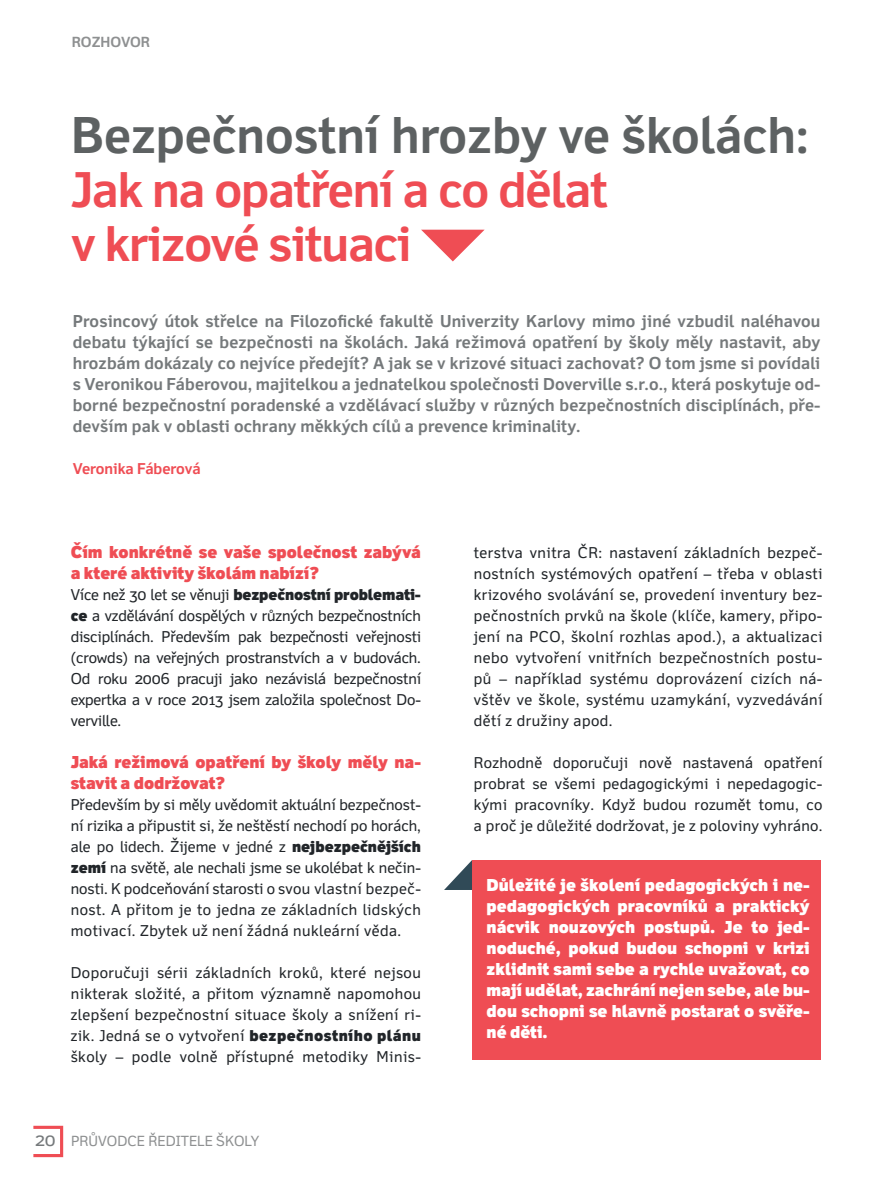
<style>
.page{position:relative;width:893px;height:1191px;background:#fff}
.page>*{position:absolute;margin:0;border:0;box-sizing:border-box;transform-origin:0 0}
.t1{font:700 49.5px "Felbridge W04";color:#5d6162}
.t2{font:700 48px/54px "Felbridge W04";letter-spacing:-.02em;color:#ef4d54}
.t3{font:18px "Felbridge W01";color:#75797b}
.t4{font:700 16.5px/21px "Felbridge W04";letter-spacing:.01em;color:#75797b;text-align:justify}
.t5{font:900 16.5px/21px "Felbridge W04";color:#fff;text-align:justify}
.t6{font:900 16.5px/21px "Felbridge W04";color:#ef4d54}
.Normal__Web{font:15px/21px "Felbridge W01";letter-spacing:.03em;color:#212529;text-align:justify}
.t7{font:700 15px "Felbridge W04";letter-spacing:-.005em;color:#ef4d54}
.t8{font:14.1px "Felbridge W01";color:#8e9091}
.t9{font:700 14.1px "Felbridge W04";color:#8e9091}
.s1{font-family:"Felbridge W04";font-weight:900}
</style>
<div class="page">
<svg style="left:33px;top:1125px;width:30px;height:32px"></svg>
<div style="left:472px;top:860px;width:349px;height:199px;background:#ef4d54"></div>
<svg style="left:444px;top:860px;width:28px;height:30px"></svg>
<svg style="left:421px;top:230px;width:63px;height:31px"></svg>
<p class="t9" style="left:72px;top:34px;width:80px">ROZHOVOR</p>
<p class="t1" style="left:71px;top:106px;width:739px">Bezpečnostní hrozby ve školách:</p>
<p class="t2" style="left:71px;top:163px;width:538px">Jak na opatření a co dělat v krizové situaci</p>
<p class="t4" style="left:73px;top:311px;width:749px">Prosincový útok střelce na Filozofické fakultě Univerzity Karlovy mimo jiné vzbudil naléhavou debatu týkající se bezpečnosti na školách. Jaká režimová opatření by školy měly nastavit, aby hrozbám dokázaly co nejvíce předejít? A jak se v krizové situaci zachovat? O tom jsme si povídali s Veronikou Fáberovou, majitelkou a jednatelkou společnosti Doverville s.r.o., která poskytuje od&shy;borné bezpečnostní poradenské a vzdělávací služby v různých bezpečnostních disciplínách, pře&shy;devším pak v oblasti ochrany měkkých cílů a prevence kriminality.</p>
<p class="t7" style="left:73px;top:460px;width:130px">Veronika Fáberová</p>
<p class="t6" style="left:71px;top:542px;width:352px">Čím konkrétně se vaše společnost zabývá a které aktivity školám nabízí?</p>
<p class="Normal__Web" style="left:71px;top:583px;width:352px">Více než 30 let se věnuji <span class="s1">bezpečnostní problemati&shy;ce</span> a vzdělávání dospělých v různých bezpečnostních disciplínách. Především pak bezpečnosti veřejnosti (crowds) na veřejných prostranstvích a v budovách.<br>Od roku 2006 pracuji jako nezávislá bezpečnostní expertka a v roce 2013 jsem založila společnost Do&shy;verville.</p>
<p class="t6" style="left:71px;top:752px;width:352px">Jaká režimová opatření by školy měly na&shy;stavit a dodržovat?</p>
<p class="Normal__Web" style="left:71px;top:793px;width:352px">Především by si měly uvědomit aktuální bezpečnost&shy;ní rizika a připustit si, že neštěstí nechodí po horách, ale po lidech. Žijeme v jedné z <span class="s1">nejbezpečnějších zemí</span> na světě, ale nechali jsme se ukolébat k nečin&shy;nosti. K podceňování starosti o svou vlastní bezpeč&shy;nost. A přitom je to jedna ze základních lidských motivací. Zbytek už není žádná nukleární věda.</p>
<p class="Normal__Web" style="left:71px;top:961px;width:352px">Doporučuji sérii základních kroků, které nejsou nikterak složité, a přitom významně napomohou zlepšení bezpečnostní situace školy a snížení ri&shy;zik. Jedná se o vytvoření <span class="s1">bezpečnostního plánu </span>školy – podle volně přístupné metodiky Minis-</p>
<p class="t3" style="left:35px;top:1128px;width:22px">20</p>
<p class="t8" style="left:71px;top:1131px;width:190px">PRŮVODCE ŘEDITELE ŠKOLY</p>
<p class="Normal__Web" style="left:474px;top:541px;width:350px">terstva vnitra ČR: nastavení základních bezpeč&shy;nostních systémových opatření – třeba v oblasti krizového svolávání se, provedení inventury bez&shy;pečnostních prvků na škole (klíče, kamery, připo&shy;jení na PCO, školní rozhlas apod.), a aktualizaci nebo vytvoření vnitřních bezpečnostních postu&shy;pů – například systému doprovázení cizích ná&shy;vštěv ve škole, systému uzamykání, vyzvedávání dětí z družiny apod.</p>
<p class="Normal__Web" style="left:474px;top:751px;width:350px">Rozhodně doporučuji nově nastavená opatření probrat se všemi pedagogickými i nepedagogic&shy;kými pracovníky. Když budou rozumět tomu, co a proč je důležité dodržovat, je z poloviny vyhráno.</p>
<p class="t5" style="left:487px;top:875px;width:325px">Důležité je školení pedagogických i ne&shy;pedagogických pracovníků a praktický nácvik nouzových postupů. Je to jed&shy;noduché, pokud budou schopni v krizi zklidnit sami sebe a rychle uvažovat, co mají udělat, zachrání nejen sebe, ale bu&shy;dou schopni se hlavně postarat o svěře&shy;né děti.</p>
</div>
